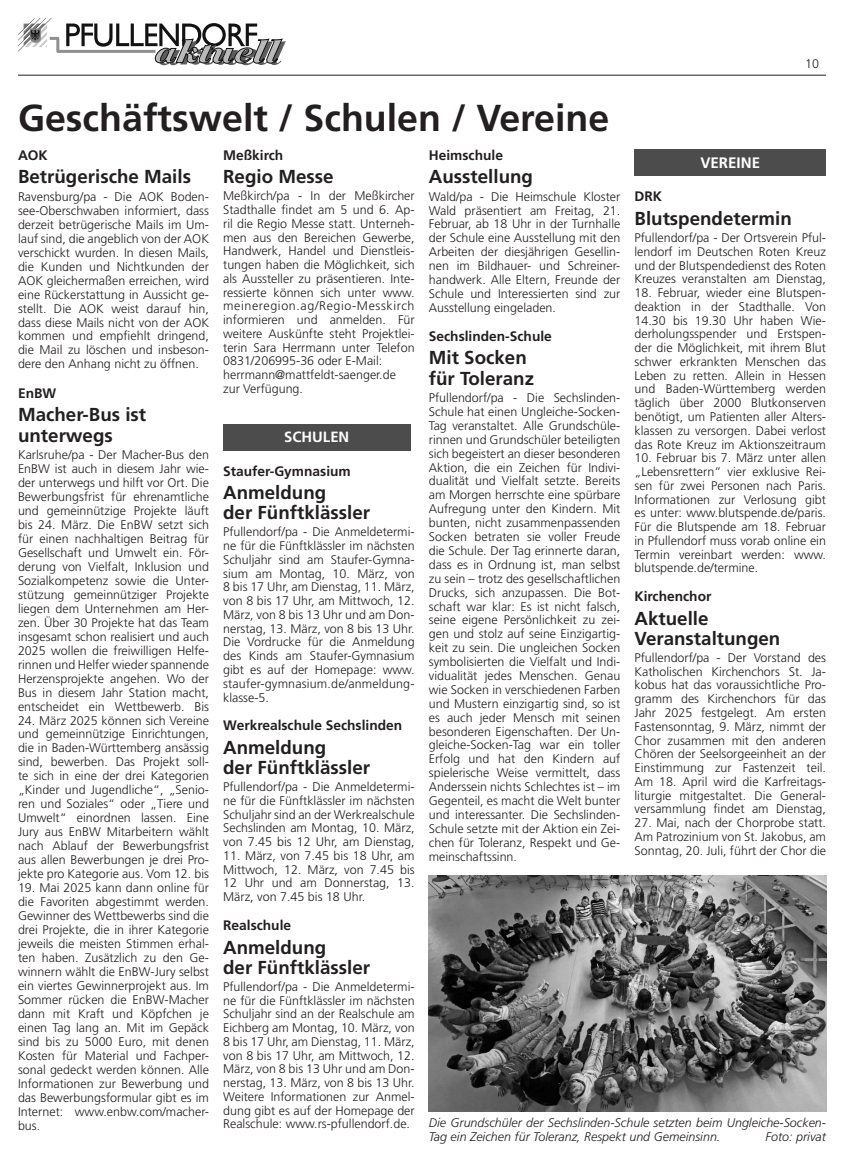
<style>
.page{position:relative;width:844px;height:1170px;background:#fff}
.page>*{position:absolute;margin:0;border:0;box-sizing:border-box;transform-origin:0 0}
.t1{font:700 37.5px "Frutiger LT Std";color:#231f20}
.t2{font:700 18.75px/20px "Frutiger LT Std";color:#231f20}
.t3{font:700 15.12px "Frutiger LT Std";color:#fff}
.t4{font:700 14.88px "Frutiger LT Std";color:#fff}
.t5{font:700 13.75px "Frutiger LT Std";color:#231f20}
.t6{font:300 12.5px/13.8px "Frutiger LT Std";color:#231f20;text-align:justify}
.t7{font:italic 300 12.5px/13.8px "Frutiger LT Std";color:#231f20}
</style>
<div class="page">
<hr style="left:18px;top:75px;width:808px;height:1px;background:#231f20">
<svg style="left:18px;top:18px;width:268px;height:47px"></svg>
<div style="left:223px;top:424px;width:187px;height:26px;background:#4c4c4c"></div>
<div style="left:634px;top:149px;width:192px;height:27px;background:#4c4c4c"></div>
<img style="left:429px;top:875px;width:397px;height:235px">
<h1 class="t1" style="left:18px;top:96px;width:593px">Geschäftswelt / Schulen / Vereine</h1>
<p class="t6" style="left:805px;top:57px;width:15px">10</p>
<p class="t5" style="left:18px;top:147px;width:31px">AOK</p>
<h2 class="t2" style="left:18px;top:167px;width:174px">Betrügerische Mails</h2>
<p class="t6" style="left:18px;top:190px;width:192px">Ravensburg/pa - Die AOK Boden&shy;see-Oberschwaben informiert, dass derzeit betrügerische Mails im Um&shy;lauf sind, die angeblich von der AOK verschickt wurden. In diesen Mails, die Kunden und Nichtkunden der AOK gleichermaßen erreichen, wird eine Rückerstattung in Aussicht ge&shy;stellt. Die AOK weist darauf hin, dass diese Mails nicht von der AOK kommen und empfiehlt dringend, die Mail zu löschen und insbeson&shy;dere den Anhang nicht zu öffnen.</p>
<p class="t5" style="left:18px;top:385px;width:40px">EnBW</p>
<h2 class="t2" style="left:18px;top:405px;width:130px">Macher-Bus ist unterwegs</h2>
<p class="t6" style="left:18px;top:448px;width:192px">Karlsruhe/pa - Der Macher-Bus den EnBW ist auch in diesem Jahr wie&shy;der unterwegs und hilft vor Ort. Die Bewerbungsfrist für ehrenamtliche und gemeinnützige Projekte läuft bis 24. März. Die EnBW setzt sich für einen nachhaltigen Beitrag für Gesellschaft und Umwelt ein. För&shy;derung von Vielfalt, Inklusion und Sozialkompetenz sowie die Unter&shy;stützung gemeinnütziger Projekte liegen dem Unternehmen am Her&shy;zen. Über 30 Projekte hat das Team insgesamt schon realisiert und auch 2025 wollen die freiwilligen Helfe&shy;rinnen und Helfer wieder spannende Herzensprojekte angehen. Wo der Bus in diesem Jahr Station macht, entscheidet ein Wettbewerb. Bis</p>
<p class="t6" style="left:18px;top:713px;width:192px">24. März 2025 können sich Vereine und gemeinnützige Einrichtungen, die in Baden-Württemberg ansässig sind, bewerben. Das Projekt soll&shy;te sich in eine der drei Kategorien „Kinder und Jugendliche“, „Senio&shy;ren und Soziales“ oder „Tiere und Umwelt“ einordnen lassen. Eine Jury aus EnBW Mitarbeitern wählt nach Ablauf der Bewerbungsfrist aus allen Bewerbungen je drei Pro&shy;jekte pro Kategorie aus. Vom 12. bis</p>
<p class="t6" style="left:18px;top:880px;width:192px">19. Mai 2025 kann dann online für die Favoriten abgestimmt werden.<br>Gewinner des Wettbewerbs sind die drei Projekte, die in ihrer Kategorie jeweils die meisten Stimmen erhal&shy;ten haben. Zusätzlich zu den Ge&shy;winnern wählt die EnBW-Jury selbst ein viertes Gewinnerprojekt aus. Im Sommer rücken die EnBW-Macher dann mit Kraft und Köpfchen je einen Tag lang an. Mit im Gepäck sind bis zu 5000 Euro, mit denen Kosten für Material und Fachper&shy;sonal gedeckt werden können. Alle Informationen zur Bewerbung und das Bewerbungsformular gibt es im Internet: www.enbw.com/macher&shy;bus.</p>
<p class="t5" style="left:223px;top:147px;width:62px">Meßkirch</p>
<h2 class="t2" style="left:223px;top:167px;width:112px">Regio Messe</h2>
<p class="t6" style="left:223px;top:189px;width:193px;text-align:left">Meßkirch/pa - In der Meßkircher<br>Stadthalle findet am 5 und 6. Ap&shy;ril die Regio Messe statt. Unterneh&shy;men aus den Bereichen Gewerbe,<br>Handwerk, Handel und Dienstleis&shy;tungen haben die Möglichkeit, sich als Aussteller zu präsentieren. Inte&shy;ressierte können sich unter www. meineregion.ag/Regio-Messkirch informieren und anmelden. Für weitere Auskünfte steht Projektlei&shy;terin Sara Herrmann unter Telefon<br>0831/206995-36 oder E-Mail: herrmann@mattfeldt-saenger.de zur Verfügung.</p>
<p class="t4" style="left:284px;top:428px;width:67px">SCHULEN</p>
<p class="t5" style="left:223px;top:462px;width:129px">Staufer-Gymnasium</p>
<h2 class="t2" style="left:223px;top:482px;width:148px">Anmeldung<br>der Fünftklässler</h2>
<p class="t6" style="left:223px;top:525px;width:193px">Pfullendorf/pa - Die Anmeldetermi&shy;ne für die Fünftklässler im nächsten Schuljahr sind am Staufer-Gymna&shy;sium am Montag, 10. März, von 8 bis 17 Uhr, am Dienstag, 11. März, von 8 bis 17 Uhr, am Mittwoch, 12.<br>März, von 8 bis 13 Uhr und am Don&shy;nerstag, 13. März, von 8 bis 13 Uhr.<br>Die Vordrucke für die Anmeldung des Kinds am Staufer-Gymnasium gibt es auf der Homepage: www. staufer-gymnasium.de/anmeldung&shy;klasse-5.</p>
<p class="t5" style="left:223px;top:717px;width:181px">Werkrealschule Sechslinden</p>
<h2 class="t2" style="left:223px;top:737px;width:148px">Anmeldung<br>der Fünftklässler</h2>
<p class="t6" style="left:223px;top:780px;width:193px">Pfullendorf/pa - Die Anmeldetermi&shy;ne für die Fünftklässler im nächsten Schuljahr sind an der Werkrealschule Sechslinden am Montag, 10. März, von 7.45 bis 12 Uhr, am Dienstag,</p>
<p class="t6" style="left:223px;top:848px;width:193px">11. März, von 7.45 bis 18 Uhr, am Mittwoch, 12. März, von 7.45 bis 12 Uhr und am Donnerstag, 13.<br>März, von 7.45 bis 18 Uhr.</p>
<p class="t5" style="left:223px;top:917px;width:69px">Realschule</p>
<h2 class="t2" style="left:223px;top:937px;width:148px">Anmeldung<br>der Fünftklässler</h2>
<p class="t6" style="left:223px;top:979px;width:193px">Pfullendorf/pa - Die Anmeldetermi&shy;ne für die Fünftklässler im nächsten Schuljahr sind an der Realschule am Eichberg am Montag, 10. März, von 8 bis 17 Uhr, am Dienstag, 11. März, von 8 bis 17 Uhr, am Mittwoch, 12.<br>März, von 8 bis 13 Uhr und am Don&shy;nerstag, 13. März, von 8 bis 13 Uhr.<br>Weitere Informationen zur Anmel&shy;dung gibt es auf der Homepage der Realschule: www.rs-pfullendorf.de.</p>
<p class="t5" style="left:429px;top:147px;width:76px">Heimschule</p>
<h2 class="t2" style="left:429px;top:167px;width:106px">Ausstellung</h2>
<p class="t6" style="left:429px;top:189px;width:193px">Wald/pa - Die Heimschule Kloster Wald präsentiert am Freitag, 21.<br>Februar, ab 18 Uhr in der Turnhalle der Schule eine Ausstellung mit den Arbeiten der diesjährigen Gesellin&shy;nen im Bildhauer- und Schreiner&shy;handwerk. Alle Eltern, Freunde der Schule und Interessierten sind zur Ausstellung eingeladen.</p>
<p class="t5" style="left:429px;top:328px;width:124px">Sechslinden-Schule</p>
<h2 class="t2" style="left:429px;top:348px;width:107px">Mit Socken für Toleranz</h2>
<p class="t6" style="left:429px;top:391px;width:193px">Pfullendorf/pa - Die Sechslinden-Schule hat einen Ungleiche-Socken-Tag veranstaltet. Alle Grundschüle&shy;rinnen und Grundschüler beteiligten sich begeistert an dieser besonderen Aktion, die ein Zeichen für Indivi&shy;dualität und Vielfalt setzte. Bereits am Morgen herrschte eine spürbare Aufregung unter den Kindern. Mit bunten, nicht zusammenpassenden Socken betraten sie voller Freude die Schule. Der Tag erinnerte daran, dass es in Ordnung ist, man selbst zu sein – trotz des gesellschaftlichen Drucks, sich anzupassen. Die Bot&shy;schaft war klar: Es ist nicht falsch, seine eigene Persönlichkeit zu zei&shy;gen und stolz auf seine Einzigartig&shy;keit zu sein. Die ungleichen Socken symbolisierten die Vielfalt und Indi&shy;vidualität jedes Menschen. Genau wie Socken in verschiedenen Farben und Mustern einzigartig sind, so ist es auch jeder Mensch mit seinen besonderen Eigenschaften. Der Un&shy;gleiche-Socken-Tag war ein toller Erfolg und hat den Kindern auf spielerische Weise vermittelt, dass Anderssein nichts Schlechtes ist – im Gegenteil, es macht die Welt bunter und interessanter. Die Sechslinden-Schule setzte mit der Aktion ein Zei&shy;chen für Toleranz, Respekt und Ge&shy;meinschaftssinn.</p>
<p class="t3" style="left:700px;top:154px;width:61px">VEREINE</p>
<p class="t5" style="left:634px;top:188px;width:29px">DRK</p>
<h2 class="t2" style="left:634px;top:208px;width:159px">Blutspendetermin</h2>
<p class="t6" style="left:634px;top:231px;width:193px">Pfullendorf/pa - Der Ortsverein Pful&shy;lendorf im Deutschen Roten Kreuz und der Blutspendedienst des Roten Kreuzes veranstalten am Dienstag,</p>
<p class="t6" style="left:634px;top:286px;width:193px">18. Februar, wieder eine Blutspen&shy;deaktion in der Stadthalle. Von 14.30 bis 19.30 Uhr haben Wie&shy;derholungsspender und Erstspen&shy;der die Möglichkeit, mit ihrem Blut schwer erkrankten Menschen das Leben zu retten. Allein in Hessen und Baden-Württemberg werden täglich über 2000 Blutkonserven benötigt, um Patienten aller Alters&shy;klassen zu versorgen. Dabei verlost das Rote Kreuz im Aktionszeitraum</p>
<p class="t6" style="left:634px;top:451px;width:193px">10. Februar bis 7. März unter allen „Lebensrettern” vier exklusive Rei&shy;sen für zwei Personen nach Paris.<br>Informationen zur Verlosung gibt es unter: www.blutspende.de/paris.<br>Für die Blutspende am 18. Februar in Pfullendorf muss vorab online ein Termin vereinbart werden: www. blutspende.de/termine.</p>
<p class="t5" style="left:634px;top:588px;width:78px">Kirchenchor</p>
<h2 class="t2" style="left:634px;top:608px;width:147px">Aktuelle<br>Veranstaltungen</h2>
<p class="t6" style="left:634px;top:651px;width:193px">Pfullendorf/pa - Der Vorstand des Katholischen Kirchenchors St. Ja&shy;kobus hat das voraussichtliche Pro&shy;gramm des Kirchenchors für das Jahr 2025 festgelegt. Am ersten Fastensonntag, 9. März, nimmt der Chor zusammen mit den anderen Chören der Seelsorgeeinheit an der Einstimmung zur Fastenzeit teil.<br>Am 18. April wird die Karfreitags&shy;liturgie mitgestaltet. Die General&shy;versammlung findet am Dienstag,</p>
<p class="t6" style="left:634px;top:816px;width:193px">27. Mai, nach der Chorprobe statt.<br>Am Patrozinium von St. Jakobus, am Sonntag, 20. Juli, führt der Chor die</p>
<p class="t7" style="left:429px;top:1115px;width:399px">Die Grundschüler der Sechslinden-Schule setzten beim Ungleiche-Socken-<br>Tag ein Zeichen für Toleranz, Respekt und Gemeinsinn.</p>
<p class="t7" style="left:765px;top:1129px;width:62px">Foto: privat</p>
</div>
